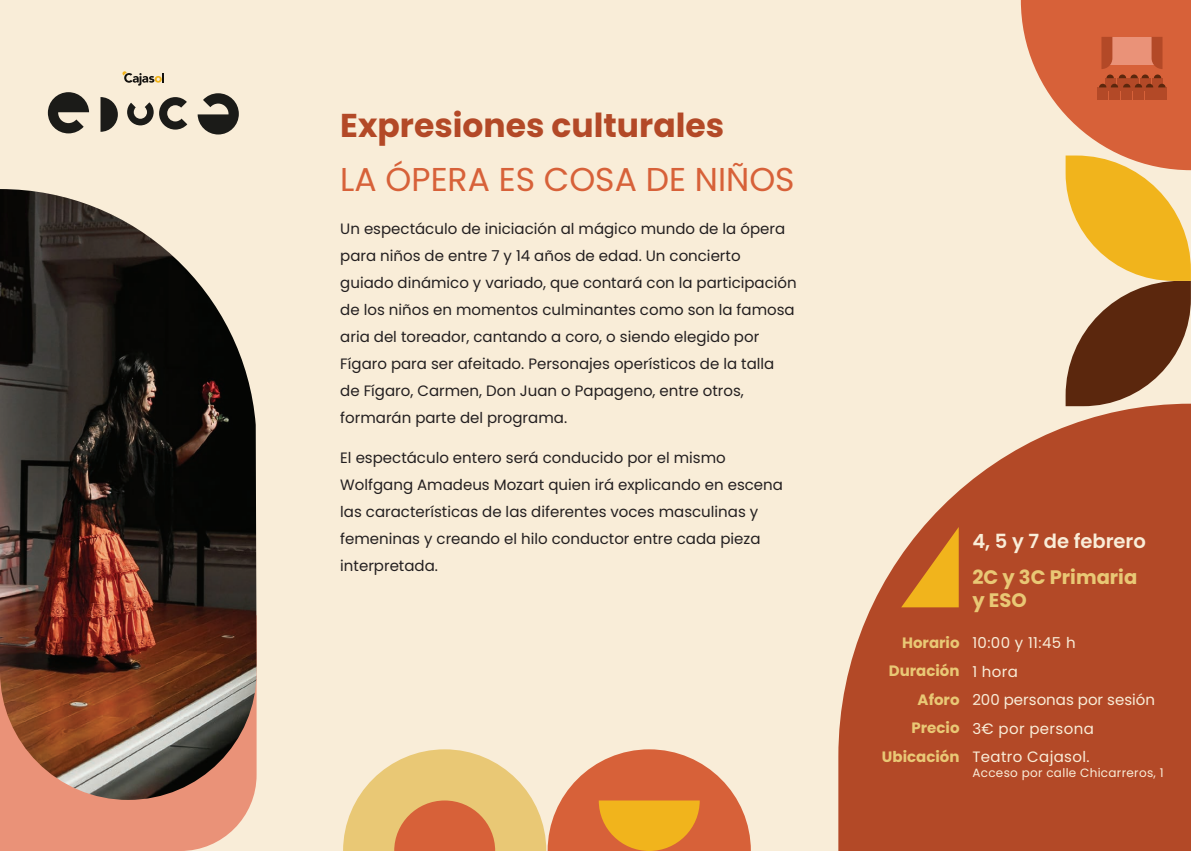
<style>
.page{position:relative;width:1191px;height:851px;background:#fff}
.page>*{position:absolute;margin:0;border:0;box-sizing:border-box;transform-origin:0 0}
.t1{font:700 33px "Poppins";color:#b34927}
.t2{font:33px "Poppins";color:#d76139}
.t3{font:700 19.5px/23.4px "Poppins";color:#e9c875}
.t4{font:600 19.5px "Poppins";color:#f9edd8}
.t5{font:15px/27px "Poppins";color:#231f20}
.t6{font:15px/28.5px "Poppins";letter-spacing:.025em;color:#f9edd8}
.t7{font:700 15px/28.5px "Poppins";color:#e9c875;text-align:right}
.t8{font:12px "Poppins";letter-spacing:.025em;color:#f9edd8}
</style>
<div class="page">
<div style="left:0;top:0;width:1191px;height:850px;background:#f9edd8"></div>
<svg style="left:838px;top:406px;width:353px;height:444px;fill:#b34927"></svg>
<svg style="left:0;top:799px;width:253px;height:51px;fill:#ea9278"></svg>
<svg style="left:343px;top:749px;width:408px;height:101px"></svg>
<svg style="left:100px;top:97px;width:18px;height:35px"></svg>
<svg style="left:127px;top:97px;width:60px;height:33px"></svg>
<svg style="left:48px;top:92px;width:41px;height:41px"></svg>
<svg style="left:198px;top:93px;width:41px;height:41px"></svg>
<svg style="left:122px;top:71px;width:42px;height:15px"></svg>
<svg style="left:901px;top:527px;width:57px;height:80px"></svg>
<svg style="left:1020px;top:0;width:171px;height:406px"></svg>
<img style="left:0;top:189px;width:256px;height:610px">
<h1 class="t1" style="left:340px;top:109px;width:385px">Expresiones culturales</h1>
<h1 class="t2" style="left:340px;top:160px;width:456px">LA ÓPERA ES COSA DE NIÑOS</h1>
<p class="t5" style="left:340px;top:215px;width:458px">Un espectáculo de iniciación al mágico mundo de la ópera para niños de entre 7 y 14 años de edad. Un concierto guiado dinámico y variado, que contará con la participación de los niños en momentos culminantes como son la famosa aria del toreador, cantando a coro, o siendo elegido por Fígaro para ser afeitado. Personajes operísticos de la talla de Fígaro, Carmen, Don Juan o Papageno, entre otros, formarán parte del programa.</p>
<p class="t5" style="left:340px;top:444px;width:444px">El espectáculo entero será conducido por el mismo Wolfgang Amadeus Mozart quien irá explicando en escena las características de las diferentes voces masculinas y femeninas y creando el hilo conductor entre cada pieza interpretada.</p>
<p class="t7" style="left:882px;top:629px;width:79px">Horario<br>Duración<br>Aforo<br>Precio<br>Ubicación</p>
<h2 class="t4" style="left:972px;top:532px;width:175px">4, 5 y 7 de febrero</h2>
<h2 class="t3" style="left:972px;top:566px;width:166px">2C y 3C Primaria y ESO</h2>
<p class="t6" style="left:972px;top:628px;width:184px">10:00 y 11:45 h<br>1 hora<br>200 personas por sesión<br>3€ por persona<br>Teatro Cajasol.</p>
<p class="t8" style="left:972px;top:765px;width:193px">Acceso por calle Chicarreros, 1</p>
</div>
